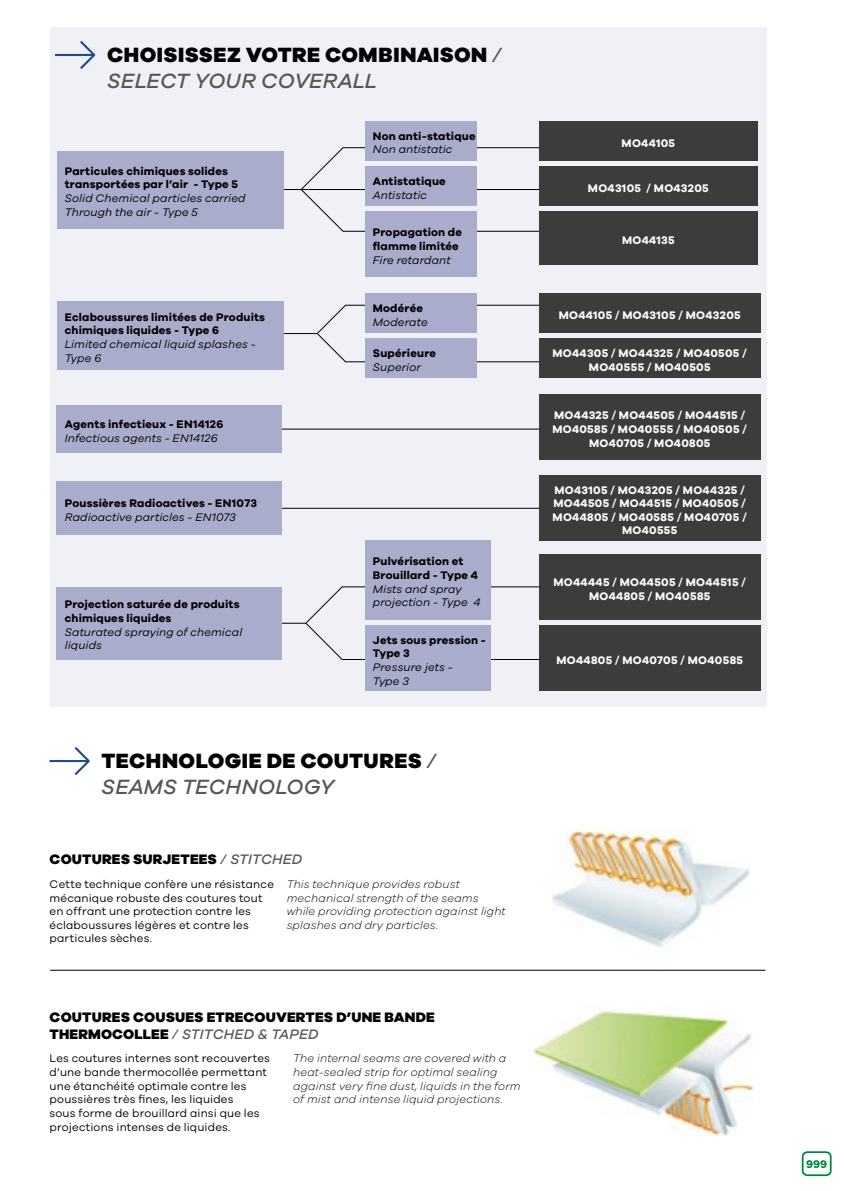
<style>
.page{position:relative;width:844px;height:1191px;background:#fff}
.page>*{position:absolute;margin:0;border:0;box-sizing:border-box;transform-origin:0 0}
.t1{font:800 21.18px/25.6px "Galano Grotesque";letter-spacing:.025em;color:#000}
.t2{font:800 14.17px/17px "Galano Grotesque";letter-spacing:.01em;color:#000}
.t3{font:11.38px/13.7px "Galano Grotesque";letter-spacing:.015em;color:#000}
.t4{font:700 11.38px/13.7px "Galano Grotesque";letter-spacing:.02em;color:#000}
.t5{font:700 11.38px/13.7px "Galano Grotesque";letter-spacing:.03em;color:#fff;text-align:center}
.t6{font:italic 11.38px/13.7px "Galano Grotesque";letter-spacing:.01em;color:#000}
.t7{font:italic 300 11.38px/13.7px "Galano Grotesque";letter-spacing:.01em;color:#000}
.t8{font:700 11.38px "Galano Grotesque";color:#00833e}
.s1{font-weight:500;font-style:italic;color:#575756}
</style>
<div class="page">
<div style="left:50px;top:27px;width:716px;height:680px;background:#f0f0f7"></div>
<hr style="left:271px;top:189px;width:284px;height:1px;background:#000">
<svg style="left:301px;top:147px;width:238px;height:85px"></svg>
<hr style="left:271px;top:333px;width:46px;height:1px;background:#000">
<svg style="left:317px;top:305px;width:222px;height:57px"></svg>
<hr style="left:247px;top:623px;width:59px;height:1px;background:#000">
<svg style="left:305px;top:586px;width:310px;height:74px"></svg>
<hr style="left:269px;top:429px;width:283px;height:1px;background:#000">
<hr style="left:269px;top:508px;width:283px;height:1px;background:#000">
<img style="left:552px;top:829px;width:197px;height:119px">
<img style="left:532px;top:1009px;width:222px;height:127px">
<div style="left:57px;top:151px;width:227px;height:77px;background:#a9adcb"></div>
<div style="left:57px;top:301px;width:227px;height:69px;background:#a9adcb"></div>
<div style="left:57px;top:405px;width:225px;height:48px;background:#a9adcb"></div>
<div style="left:57px;top:482px;width:225px;height:53px;background:#a9adcb"></div>
<div style="left:57px;top:586px;width:225px;height:73px;background:#a9adcb"></div>
<div style="left:364px;top:121px;width:112px;height:40px;background:#a9adcb"></div>
<div style="left:364px;top:293px;width:112px;height:40px;background:#a9adcb"></div>
<div style="left:364px;top:166px;width:112px;height:40px;background:#a9adcb"></div>
<div style="left:364px;top:338px;width:112px;height:40px;background:#a9adcb"></div>
<div style="left:364px;top:211px;width:112px;height:66px;background:#a9adcb"></div>
<div style="left:364px;top:626px;width:126px;height:65px;background:#a9adcb"></div>
<div style="left:364px;top:540px;width:126px;height:79px;background:#a9adcb"></div>
<hr style="left:55px;top:54px;width:38px;height:2px;background:#234b85">
<svg style="left:78px;top:40px;width:18px;height:29px"></svg>
<hr style="left:50px;top:760px;width:38px;height:2px;background:#234b85">
<svg style="left:72px;top:747px;width:18px;height:28px"></svg>
<hr style="left:50px;top:970px;width:715px;height:1px;background:#000">
<div style="left:539px;top:293px;width:221px;height:40px;background:#3c3c3b"></div>
<div style="left:539px;top:338px;width:221px;height:40px;background:#3c3c3b"></div>
<div style="left:539px;top:394px;width:221px;height:66px;background:#3c3c3b"></div>
<div style="left:539px;top:475px;width:221px;height:66px;background:#3c3c3b"></div>
<div style="left:539px;top:121px;width:218px;height:40px;background:#3c3c3b"></div>
<div style="left:539px;top:211px;width:218px;height:54px;background:#3c3c3b"></div>
<div style="left:539px;top:166px;width:218px;height:40px;background:#3c3c3b"></div>
<div style="left:539px;top:554px;width:221px;height:66px;background:#3c3c3b"></div>
<div style="left:539px;top:626px;width:221px;height:65px;background:#3c3c3b"></div>
<div style="left:801px;top:1151px;width:30px;height:25px;border:2px solid #00833e;border-radius:5px"></div>
<h1 class="t1" style="left:107px;top:41px;width:396px">CHOISISSEZ VOTRE COMBINAISON <span class="s1">/<br>SELECT YOUR COVERALL</span></h1>
<p class="t4" style="left:65px;top:164px;width:175px">Particules chimiques solides transportées par l’air - Type 5</p>
<p class="t6" style="left:65px;top:191px;width:182px">Solid Chemical particles carried<br>Through the air - Type 5</p>
<p class="t4" style="left:65px;top:310px;width:202px">Eclaboussures limitées de Produits chimiques liquides - Type 6</p>
<p class="t6" style="left:65px;top:337px;width:192px">Limited chemical liquid splashes -<br>Type 6</p>
<p class="t4" style="left:65px;top:417px;width:160px">Agents infectieux - EN14126</p>
<p class="t6" style="left:65px;top:430px;width:154px">Infectious agents - EN14126</p>
<p class="t4" style="left:65px;top:496px;width:193px">Poussières Radioactives - EN1073</p>
<p class="t6" style="left:65px;top:510px;width:172px">Radioactive particles - EN1073</p>
<p class="t4" style="left:65px;top:597px;width:176px">Projection saturée de produits chimiques liquides</p>
<p class="t6" style="left:65px;top:624px;width:179px">Saturated spraying of chemical liquids</p>
<p class="t4" style="left:373px;top:129px;width:104px">Non anti-statique</p>
<p class="t6" style="left:373px;top:142px;width:81px">Non antistatic</p>
<p class="t4" style="left:373px;top:174px;width:74px">Antistatique</p>
<p class="t6" style="left:373px;top:188px;width:56px">Antistatic</p>
<p class="t4" style="left:373px;top:225px;width:91px">Propagation de flamme limitée</p>
<p class="t6" style="left:373px;top:252px;width:79px">Fire retardant</p>
<p class="t4" style="left:373px;top:301px;width:52px">Modérée</p>
<p class="t6" style="left:373px;top:314px;width:56px">Moderate</p>
<p class="t4" style="left:373px;top:346px;width:65px">Supérieure</p>
<p class="t6" style="left:373px;top:360px;width:50px">Superior</p>
<p class="t4" style="left:373px;top:554px;width:106px">Pulvérisation et<br>Brouillard - Type 4</p>
<p class="t6" style="left:373px;top:581px;width:109px">Mists and spray projection - Type 4</p>
<p class="t4" style="left:373px;top:632px;width:115px">Jets sous pression -<br>Type 3</p>
<p class="t6" style="left:373px;top:660px;width:81px">Pressure jets -<br>Type 3</p>
<h1 class="t1" style="left:101px;top:747px;width:336px">TECHNOLOGIE DE COUTURES <span class="s1">/<br>SEAMS TECHNOLOGY</span></h1>
<p class="t2" style="left:50px;top:850px;width:254px">COUTURES SURJETEES <span class="s1">/ STITCHED</span></p>
<p class="t3" style="left:50px;top:877px;width:226px">Cette technique confère une résistance mécanique robuste des coutures tout en offrant une protection contre les éclaboussures légères et contre les particules sèches.</p>
<p class="t7" style="left:286px;top:877px;width:220px">This technique provides robust mechanical strength of the seams while providing protection against light splashes and dry particles.</p>
<p class="t2" style="left:50px;top:1008px;width:386px">COUTURES COUSUES ETRECOUVERTES D’UNE BANDE<br>THERMOCOLLEE <span class="s1">/ STITCHED &amp; TAPED</span></p>
<p class="t3" style="left:50px;top:1051px;width:222px">Les coutures internes sont recouvertes d’une bande thermocollée permettant une étanchéité optimale contre les poussières très fines, les liquides<br>sous forme de brouillard ainsi que les projections intenses de liquides.</p>
<p class="t7" style="left:293px;top:1051px;width:229px">The internal seams are covered with a heat-sealed strip for optimal sealing against very fine dust, liquids in the form of mist and intense liquid projections.</p>
<p class="t5" style="left:621px;top:136px;width:55px">MO44105</p>
<p class="t5" style="left:587px;top:181px;width:122px">MO43105 / MO43205</p>
<p class="t5" style="left:622px;top:233px;width:54px">MO44135</p>
<p class="t5" style="left:558px;top:308px;width:183px">MO44105 / MO43105 / MO43205</p>
<p class="t5" style="left:552px;top:346px;width:196px">MO44305 / MO44325 / MO40505 /<br>MO40555 / MO40505</p>
<p class="t5" style="left:552px;top:408px;width:196px">MO44325 / MO44505 / MO44515 /<br>MO40585 / MO40555 / MO40505 /<br>MO40705 / MO40805</p>
<p class="t5" style="left:552px;top:482px;width:196px">MO43105 / MO43205 / MO44325 /<br>MO44505 / MO44515 / MO40505 /<br>MO44805 / MO40585 / MO40705 /<br>MO40555</p>
<p class="t5" style="left:553px;top:575px;width:194px">MO44445 / MO44505 / MO44515 /<br>MO44805 / MO40585</p>
<p class="t5" style="left:556px;top:653px;width:188px">MO44805 / MO40705 / MO40585</p>
<p class="t8" style="left:806px;top:1156px;width:22px">999</p>
</div>
